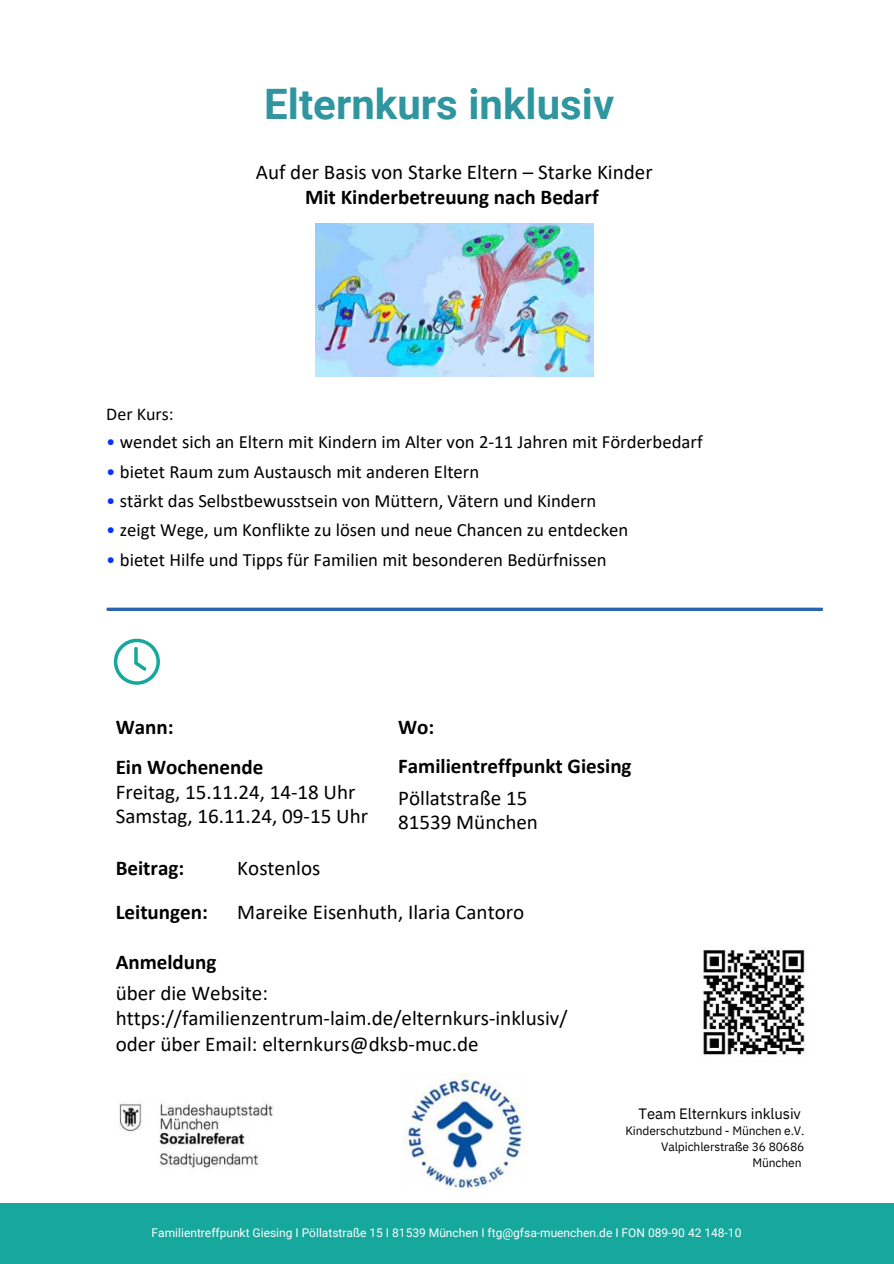
<style>
.page{position:relative;width:894px;height:1264px;background:#fff}
.page>*{position:absolute;margin:0;border:0;box-sizing:border-box;transform-origin:0 0}
.t1{font:700 42px "Roboto";color:#2f96a0}
.t2{font:21px/24.8px "Calibri";color:#000}
.t3{font:700 21px/40.2px "Calibri";color:#000}
.t4{font:18.75px "Calibri";color:#000}
.t5{font:18px "Calibri";color:#000}
.t6{font:15px "IBM Plex Sans";letter-spacing:-.01em;color:#000}
.t7{font:12px "Roboto";color:#fff}
.t8{font:12px/15.8px "IBM Plex Sans";letter-spacing:-.01em;color:#000;text-align:right}
.s1{color:#0432ff}
</style>
<div class="page">
<svg style="left:114px;top:638px;width:46px;height:46px"></svg>
<div style="left:0;top:1203px;width:893px;height:60px;background:#16a89d"></div>
<svg style="left:106px;top:607px;width:717px;height:4px"></svg>
<img style="left:315px;top:223px;width:278px;height:153px">
<img style="left:118px;top:1100px;width:155px;height:68px">
<img style="left:701px;top:948px;width:105px;height:108px">
<img style="left:403px;top:1073px;width:122px;height:116px">
<h1 class="t1" style="left:264px;top:74px;width:351px">Elternkurs inklusiv</h1>
<p class="t2" style="left:256px;top:159px;width:398px">Auf der Basis von Starke Eltern – Starke Kinder</p>
<p class="t3" style="left:305px;top:177px;width:295px">Mit Kinderbetreuung nach Bedarf</p>
<p class="t5" style="left:106px;top:402px;width:69px">Der Kurs:</p>
<p class="t4" style="left:106px;top:429px;width:597px"><span class="s1">•</span> wendet sich an Eltern mit Kindern im Alter von 2-11 Jahren mit Förderbedarf</p>
<p class="t4" style="left:106px;top:458px;width:374px"><span class="s1">•</span> bietet Raum zum Austausch mit anderen Eltern</p>
<p class="t4" style="left:106px;top:488px;width:491px"><span class="s1">•</span> stärkt das Selbstbewusstsein von Müttern, Vätern und Kindern</p>
<p class="t4" style="left:106px;top:517px;width:523px"><span class="s1">•</span> zeigt Wege, um Konflikte zu lösen und neue Chancen zu entdecken</p>
<p class="t4" style="left:106px;top:546px;width:501px"><span class="s1">•</span> bietet Hilfe und Tipps für Familien mit besonderen Bedürfnissen</p>
<p class="t3" style="left:116px;top:706px;width:149px">Wann:<br>Ein Wochenende</p>
<p class="t2" style="left:116px;top:778px;width:254px">Freitag, 15.11.24, 14-18 Uhr<br>Samstag, 16.11.24, 09-15 Uhr</p>
<p class="t3" style="left:398px;top:707px;width:235px;line-height:38.7px">Wo:<br>Familientreffpunkt Giesing</p>
<p class="t2" style="left:398px;top:784px;width:141px">Pöllatstraße 15<br>81539 München</p>
<p class="t3" style="left:116px;top:847px;width:70px">Beitrag:</p>
<p class="t2" style="left:237px;top:855px;width:84px">Kostenlos</p>
<p class="t3" style="left:116px;top:892px;width:94px">Leitungen:</p>
<p class="t2" style="left:237px;top:899px;width:288px">Mareike Eisenhuth, Ilaria Cantoro</p>
<p class="t3" style="left:116px;top:942px;width:102px">Anmeldung</p>
<p class="t2" style="left:116px;top:979px;width:453px;line-height:25.3px">über die Website: https://familienzentrum-laim.de/elternkurs-inklusiv/ oder über Email: elternkurs@dksb-muc.de</p>
<p class="t6" style="left:638px;top:1101px;width:164px">Team Elternkurs inklusiv</p>
<p class="t8" style="left:625px;top:1122px;width:180px">Kinderschutzbund - München e.V.<br>Valpichlerstraße 36 80686<br>München</p>
<p class="t7" style="left:152px;top:1223px;width:591px">Familientreffpunkt Giesing I Pöllatstraße 15 I 81539 München I ftg@gfsa-muenchen.de I FON 089-90 42 148-10</p>
</div>
